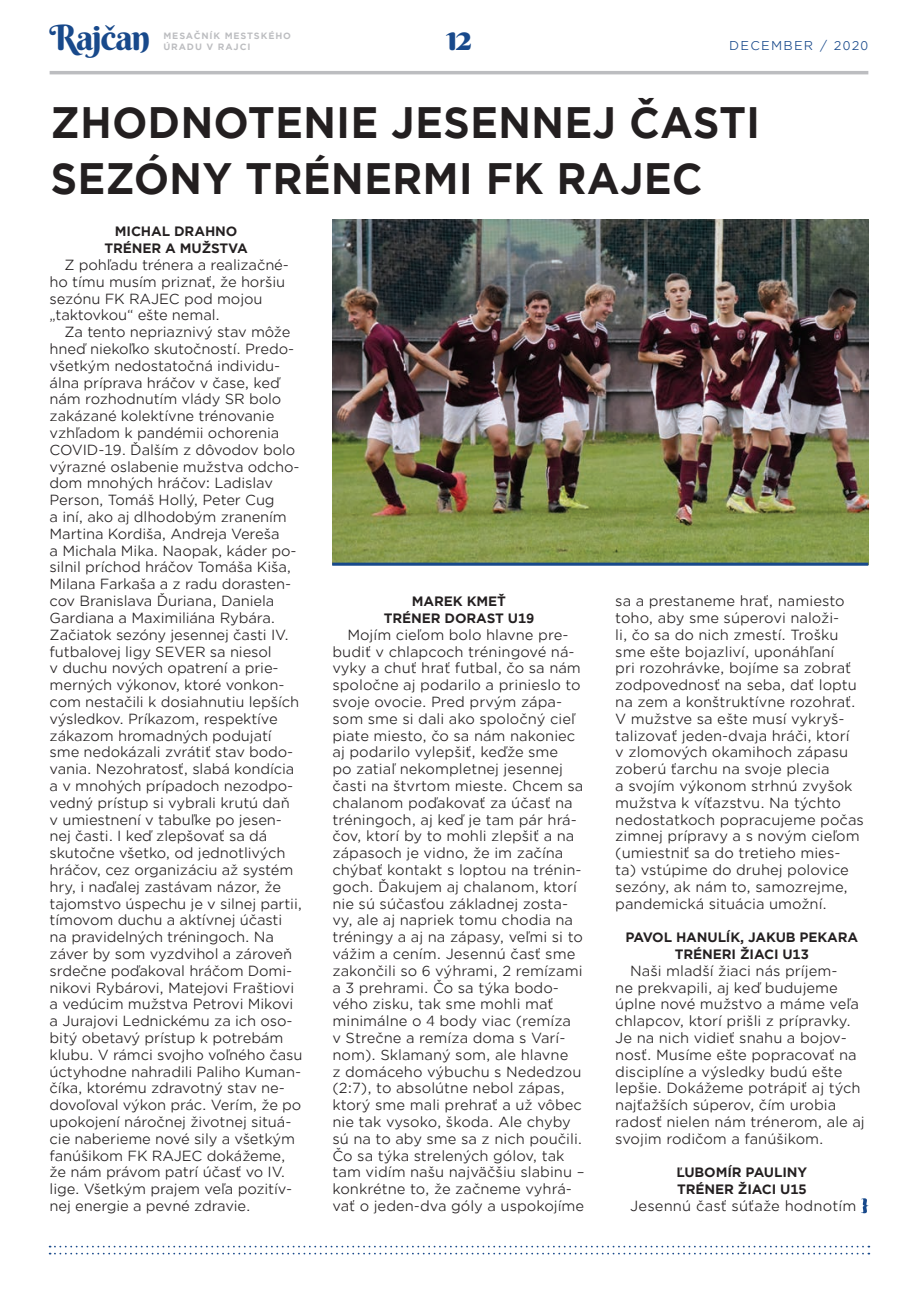
<style>
.page{position:relative;width:918px;height:1305px;background:#fff}
.page>*{position:absolute;margin:0;border:0;box-sizing:border-box;transform-origin:0 0}
.t1{font:700 42px/56px "Gotham Office";color:#231f20;scale:.95 1}
.t2{font:35px "Berkshire Swash";letter-spacing:-.04em;color:#18498b}
.t3{font:14px/16.8px "Gotham Office";letter-spacing:-.01em;color:#231f20}
.t4{font:14px "Gotham Office";letter-spacing:.01em;color:#231f20}
.t5{font:700 12.95px/16.8px "Gotham Office";letter-spacing:-.01em;color:#231f20;text-align:center}
.t6{font:12.25px "Gotham Office";letter-spacing:.1em;color:#18498b}
.t7{font:700 8.75px/10.5px "Gotham Office";letter-spacing:.1em;color:#bcbdc0}
</style>
<div class="page">
<hr style="left:50px;top:71px;width:818px;height:3px;background:#bcbdc0">
<svg style="left:50px;top:1245px;width:819px;height:9px"></svg>
<img style="left:332px;top:220px;width:536px;height:342px">
<svg style="left:861px;top:1198px;width:7px;height:15px"></svg>
<svg style="left:332px;top:562px;width:536px;height:4px;background:#396289"></svg>
<h2 class="t2" style="left:50px;top:15px;width:102px">Rajčan</h2>
<h2 class="t2" style="left:446px;top:15px;width:27px">12</h2>
<p class="t6" style="left:729px;top:37px;width:141px">DECEMBER / 2020</p>
<p class="t7" style="left:163px;top:31px;width:129px">MESAČNÍK MESTSKÉHO<br>ÚRADU V RAJCI</p>
<h1 class="t1" style="left:50px;top:94px;width:748px">ZHODNOTENIE JESENNEJ ČASTI<br>SEZÓNY TRÉNERMI FK RAJEC</h1>
<p class="t5" style="left:104px;top:223px;width:145px">MICHAL DRAHNO<br>TRÉNER A MUŽSTVA</p>
<p class="t3" style="left:50px;top:256px;width:241px;text-indent:15px">Z pohľadu trénera a realizačné&shy;ho tímu musím priznať, že horšiu sezónu FK RAJEC pod mojou „taktovkou“ ešte nemal.</p>
<p class="t3" style="left:50px;top:323px;width:254px;text-indent:15px">Za tento nepriaznivý stav môže hneď niekoľko skutočností. Predo&shy;všetkým nedostatočná individu&shy;álna príprava hráčov v čase, keď nám rozhodnutím vlády SR bolo zakázané kolektívne trénovanie vzhľadom k pandémii ochorenia<br>COVID-19. Ďalším z dôvodov bolo výrazné oslabenie mužstva odcho&shy;dom mnohých hráčov: Ladislav<br>Person, Tomáš Hollý, Peter Cug<br>a iní, ako aj dlhodobým zranením<br>Martina Kordiša, Andreja Vereša<br>a Michala Mika. Naopak, káder po&shy;silnil príchod hráčov Tomáša Kiša,<br>Milana Farkaša a z radu dorasten&shy;cov Branislava Ďuriana, Daniela<br>Gardiana a Maximiliána Rybára.<br>Začiatok sezóny jesennej časti IV. futbalovej ligy SEVER sa niesol<br>v duchu nových opatrení a prie&shy;merných výkonov, ktoré vonkon&shy;com nestačili k dosiahnutiu lepších výsledkov. Príkazom, respektíve zákazom hromadných podujatí sme nedokázali zvrátiť stav bodo&shy;vania. Nezohratosť, slabá kondícia a v mnohých prípadoch nezodpo&shy;vedný prístup si vybrali krutú daň<br>v umiestnení v tabuľke po jesen&shy;nej časti. I keď zlepšovať sa dá skutočne všetko, od jednotlivých hráčov, cez organizáciu až systém hry, i naďalej zastávam názor, že tajomstvo úspechu je v silnej partii, tímovom duchu a aktívnej účasti na pravidelných tréningoch. Na záver by som vyzdvihol a zároveň srdečne poďakoval hráčom Domi&shy;nikovi Rybárovi, Matejovi Fraštiovi a vedúcim mužstva Petrovi Mikovi a Jurajovi Lednickému za ich oso&shy;bitý obetavý prístup k potrebám klubu. V rámci svojho voľného času úctyhodne nahradili Paliho Kuman&shy;číka, ktorému zdravotný stav ne&shy;dovoľoval výkon prác. Verím, že po upokojení náročnej životnej situá&shy;cie naberieme nové sily a všetkým fanúšikom FK RAJEC dokážeme, že nám právom patrí účasť vo IV. lige. Všetkým prajem veľa pozitív&shy;nej energie a pevné zdravie.</p>
<p class="t5" style="left:384px;top:593px;width:152px">MAREK KMEŤ<br>TRÉNER DORAST U19</p>
<p class="t3" style="left:332px;top:626px;width:253px;text-indent:15px">Mojím cieľom bolo hlavne pre&shy;budiť v chlapcoch tréningové ná&shy;vyky a chuť hrať futbal, čo sa nám spoločne aj podarilo a prinieslo to svoje ovocie. Pred prvým zápa&shy;som sme si dali ako spoločný cieľ piate miesto, čo sa nám nakoniec aj podarilo vylepšiť, keďže sme<br>po zatiaľ nekompletnej jesennej časti na štvrtom mieste. Chcem sa chalanom poďakovať za účasť na tréningoch, aj keď je tam pár hrá&shy;čov, ktorí by to mohli zlepšiť a na zápasoch je vidno, že im začína chýbať kontakt s loptou na trénin&shy;goch. Ďakujem aj chalanom, ktorí nie sú súčasťou základnej zosta&shy;vy, ale aj napriek tomu chodia na tréningy a aj na zápasy, veľmi si to vážim a cením. Jesennú časť sme zakončili so 6 výhrami, 2 remízami a 3 prehrami. Čo sa týka bodo&shy;vého zisku, tak sme mohli mať minimálne o 4 body viac (remíza<br>v Strečne a remíza doma s Varí&shy;nom). Sklamaný som, ale hlavne<br>z domáceho výbuchu s Nededzou (2:7), to absolútne nebol zápas, ktorý sme mali prehrať a už vôbec nie tak vysoko, škoda. Ale chyby sú na to aby sme sa z nich poučili.<br>Čo sa týka strelených gólov, tak tam vidím našu najväčšiu slabinu – konkrétne to, že začneme vyhrá&shy;vať o jeden-dva góly a uspokojíme</p>
<p class="t3" style="left:615px;top:592px;width:250px">sa a prestaneme hrať, namiesto toho, aby sme súperovi naloži-<br>li, čo sa do nich zmestí. Trošku sme ešte bojazliví, uponáhľaní<br>pri rozohrávke, bojíme sa zobrať zodpovednosť na seba, dať loptu na zem a konštruktívne rozohrať.<br>V mužstve sa ešte musí vykryš&shy;talizovať jeden-dvaja hráči, ktorí<br>v zlomových okamihoch zápasu zoberú ťarchu na svoje plecia<br>a svojím výkonom strhnú zvyšok mužstva k víťazstvu. Na týchto nedostatkoch popracujeme počas zimnej prípravy a s novým cieľom (umiestniť sa do tretieho mies&shy;ta) vstúpime do druhej polovice sezóny, ak nám to, samozrejme, pandemická situácia umožní.</p>
<p class="t5" style="left:625px;top:929px;width:234px">PAVOL HANULÍK, JAKUB PEKARA<br>TRÉNERI ŽIACI U13</p>
<p class="t3" style="left:615px;top:962px;width:251px;text-indent:15px">Naši mladší žiaci nás príjem-<br>ne prekvapili, aj keď budujeme úplne nové mužstvo a máme veľa chlapcov, ktorí prišli z prípravky.<br>Je na nich vidieť snahu a bojov&shy;nosť. Musíme ešte popracovať na disciplíne a výsledky budú ešte lepšie. Dokážeme potrápiť aj tých najťažších súperov, čím urobia radosť nielen nám trénerom, ale aj svojim rodičom a fanúšikom.</p>
<p class="t5" style="left:676px;top:1164px;width:132px;text-align:left">ĽUBOMÍR PAULINY<br>TRÉNER ŽIACI U15</p>
<p class="t4" style="left:630px;top:1196px;width:228px">Jesennú časť súťaže hodnotím</p>
</div>
